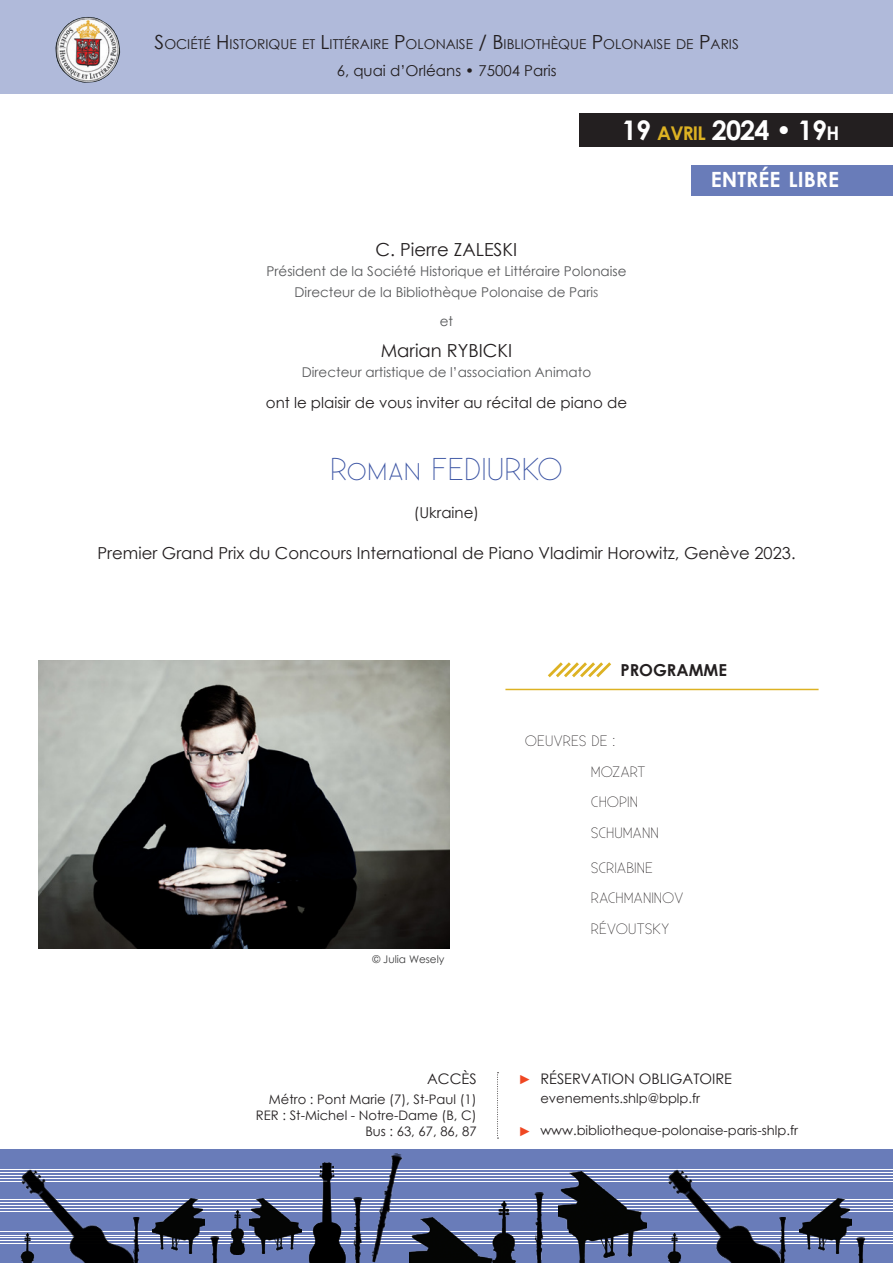
<style>
.page{position:relative;width:893px;height:1263px;background:#fff}
.page>*{position:absolute;margin:0;border:0;box-sizing:border-box;transform-origin:0 0}
.t1{font:300 31.5px "Existence";color:#3a53a3}
.t2{font:700 27px "Century Gothic";letter-spacing:-.03em;color:#fff}
.t3{font:700 21px "Century Gothic";color:#fff}
.t4{font:18px "Century Gothic";color:#231f20}
.t5{font:16.5px "Century Gothic";color:#231f20}
.t6{font:700 16.5px "Century Gothic";color:#231f20}
.t7{font:15px "Century Gothic";color:#231f20}
.t8{font:300 15px "Existence";color:#231f20}
.t9{font:14.55px "Century Gothic";color:#231f20}
.t10{font:13.65px "Century Gothic";color:#231f20}
.t11{font:13.5px "Century Gothic";color:#57585a}
.t12{font:13.05px "Century Gothic";color:#231f20}
.t13{font:13.05px "Century Gothic";color:#ef4722}
.t14{font:10.5px "Century Gothic";color:#3e3e3f}
.s1{font-size:19.5px}
.s2{font-size:18.9px;color:#ddb223}
.s3{font-style:inherit}
.s4{font-size:18.9px}
.s5{color:#6c6d70}
</style>
<div class="page">
<div style="left:0;top:0;width:893px;height:94px;background:#b0bada"></div>
<div style="left:579px;top:113px;width:314px;height:33px;background:#231f20"></div>
<div style="left:691px;top:165px;width:202px;height:30px;background:#697cb9"></div>
<div style="left:0;top:1149px;width:893px;height:114px;background:#697cb9"></div>
<hr style="left:0;top:1169px;width:893px;height:1px;background:#fff">
<hr style="left:0;top:1172px;width:893px;height:1px;background:#fff">
<hr style="left:0;top:1175px;width:893px;height:1px;background:#fff">
<hr style="left:0;top:1178px;width:893px;height:1px;background:#fff">
<hr style="left:0;top:1181px;width:893px;height:1px;background:#fff">
<hr style="left:0;top:1199px;width:893px;height:1px;background:#fff">
<hr style="left:0;top:1202px;width:893px;height:1px;background:#fff">
<hr style="left:0;top:1205px;width:893px;height:1px;background:#fff">
<hr style="left:0;top:1208px;width:893px;height:1px;background:#fff">
<hr style="left:0;top:1211px;width:893px;height:1px;background:#fff">
<hr style="left:0;top:1231px;width:893px;height:1px;background:#fff">
<hr style="left:0;top:1235px;width:893px;height:1px;background:#fff">
<hr style="left:0;top:1237px;width:893px;height:1px;background:#fff">
<hr style="left:0;top:1240px;width:893px;height:1px;background:#fff">
<hr style="left:0;top:1243px;width:893px;height:1px;background:#fff">
<img style="left:55px;top:17px;width:66px;height:66px">
<img style="left:559px;top:1171px;width:88px;height:92px">
<img style="left:534px;top:1193px;width:10px;height:70px">
<img style="left:497px;top:1201px;width:19px;height:62px">
<img style="left:428px;top:1217px;width:69px;height:46px">
<img style="left:21px;top:1169px;width:96px;height:94px">
<img style="left:308px;top:1162px;width:32px;height:101px">
<img style="left:250px;top:1198px;width:52px;height:55px">
<img style="left:215px;top:1211px;width:45px;height:44px">
<img style="left:189px;top:1237px;width:51px;height:26px">
<img style="left:20px;top:1233px;width:17px;height:30px">
<img style="left:155px;top:1198px;width:50px;height:55px">
<img style="left:117px;top:1217px;width:38px;height:46px">
<img style="left:340px;top:1153px;width:88px;height:110px">
<img style="left:668px;top:1169px;width:96px;height:94px">
<img style="left:856px;top:1237px;width:10px;height:26px">
<img style="left:667px;top:1233px;width:17px;height:30px">
<img style="left:802px;top:1198px;width:50px;height:56px">
<img style="left:764px;top:1217px;width:38px;height:46px">
<svg style="left:497px;top:1072px;width:1px;height:66px"></svg>
<hr style="left:505px;top:689px;width:314px;height:1px;background:#ddb223">
<svg style="left:548px;top:662px;width:63px;height:16px"></svg>
<img style="left:38px;top:660px;width:412px;height:288px">
<p class="t10" style="left:155px;top:35px;width:585px"><span class="s1">S</span>OCIÉTÉ <span class="s1">H</span>ISTORIQUE ET <span class="s1">L</span>ITTÉRAIRE <span class="s1">P</span>OLONAISE <span class="s1">/ B</span>IBLIOTH ÈQUE <span class="s1">P</span>OLONAISE DE <span class="s1">P</span>ARIS</p>
<p class="t7" style="left:337px;top:60px;width:221px">6, quai d’Orléans • 75004 Paris</p>
<p class="t2" style="left:622px;top:109px;width:219px">19 <span class="s2">AVRIL</span> 2024 <span class="s3">•</span> 19<span class="s4">H</span></p>
<p class="t3" style="left:711px;top:164px;width:130px">ENTRÉE LIBRE</p>
<p class="t4" style="left:376px;top:237px;width:143px">C. Pierre ZALESKI</p>
<p class="t11" style="left:266px;top:262px;width:361px">Président de la Société Historique et Littéraire Polonaise</p>
<p class="t11" style="left:295px;top:282px;width:305px">Directeur de la Bibliothèque Polonaise de Pari<span class="s5">s</span></p>
<p class="t11" style="left:440px;top:312px;width:15px">et</p>
<p class="t4" style="left:381px;top:338px;width:133px">Marian RYBICKI</p>
<p class="t11" style="left:302px;top:363px;width:291px">Directeur artistique de l’association Animato</p>
<p class="t7" style="left:266px;top:392px;width:363px">ont le plaisir de vous inviter au récital de piano de</p>
<p class="t1" style="left:330px;top:452px;width:234px">Roman FEDIURKO</p>
<p class="t7" style="left:414px;top:502px;width:67px">(Ukraine)</p>
<p class="t5" style="left:97px;top:541px;width:700px">Premier Grand Prix du Concours International de Piano Vladimir Horowitz, Genève 2023.</p>
<p class="t6" style="left:620px;top:657px;width:106px">PROGRAMME</p>
<p class="t14" style="left:372px;top:951px;width:74px">© Julia Wesely</p>
<p class="t8" style="left:525px;top:732px;width:92px">OEUVRES DE :</p>
<p class="t8" style="left:591px;top:763px;width:56px">MOZART</p>
<p class="t8" style="left:591px;top:794px;width:49px">CHOPIN</p>
<p class="t8" style="left:591px;top:825px;width:69px">SCHUMANN</p>
<p class="t8" style="left:591px;top:859px;width:64px">SCRIABINE</p>
<p class="t8" style="left:591px;top:890px;width:94px">RACHMANINOV</p>
<p class="t8" style="left:591px;top:921px;width:80px">RÉVOUTSKY</p>
<p class="t9" style="left:427px;top:1069px;width:51px">ACCÈS</p>
<p class="t9" style="left:540px;top:1069px;width:193px">RÉSERVATION OBLIGATOIRE</p>
<p class="t12" style="left:269px;top:1090px;width:209px">Métro : Pont Marie (7), St-Paul (1)</p>
<p class="t12" style="left:256px;top:1106px;width:222px">RER : St-Michel - Notre-Dame (B, C)</p>
<p class="t12" style="left:365px;top:1122px;width:113px">Bus : 63, 67, 86, 87</p>
<p class="t13" style="left:518px;top:1070px;width:14px">►</p>
<p class="t12" style="left:540px;top:1089px;width:161px">evenements.shlp@bplp.fr</p>
<p class="t12" style="left:540px;top:1121px;width:259px">www.bibliotheque-polonaise-paris-shlp.fr</p>
<p class="t13" style="left:518px;top:1122px;width:14px">►</p>
</div>
